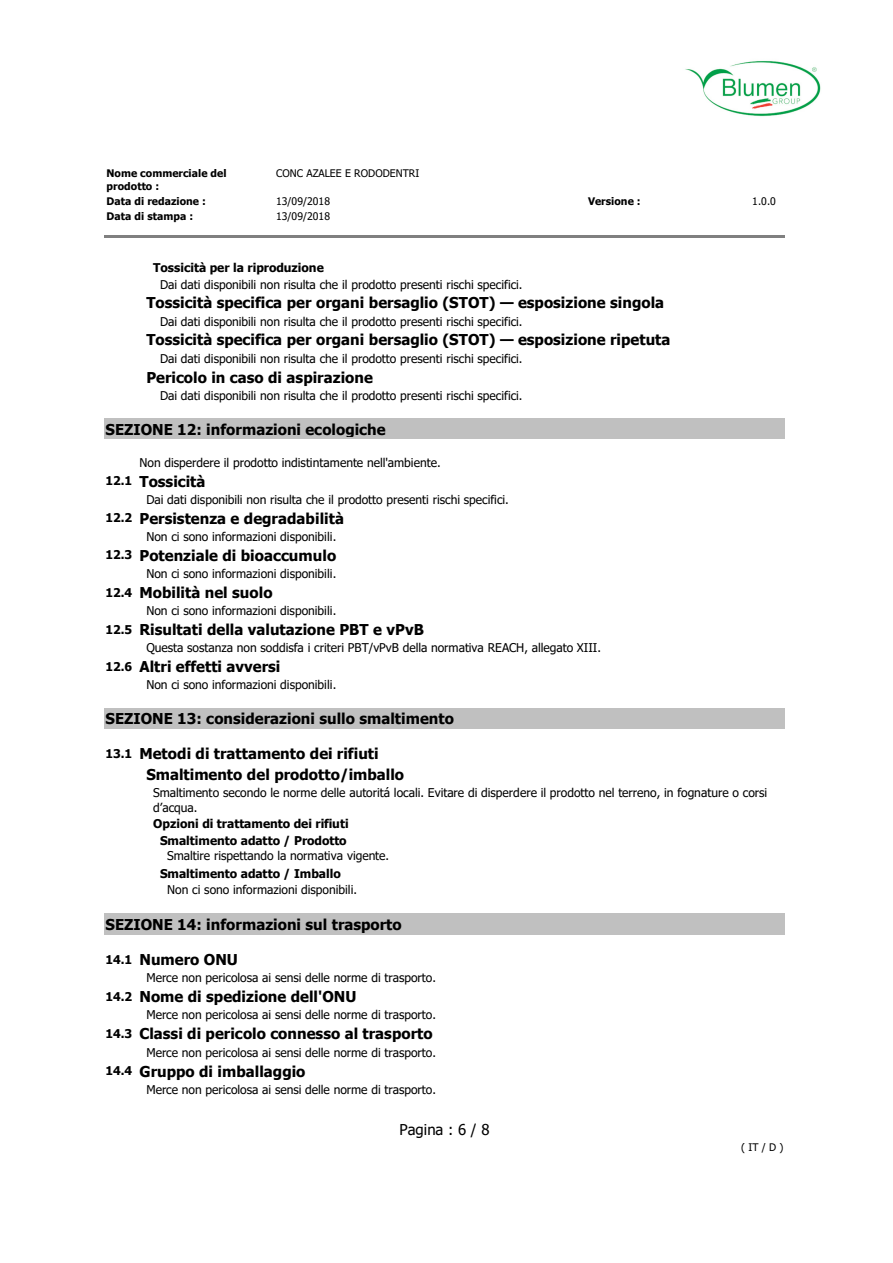
<style>
.page{position:relative;width:893px;height:1263px;background:#fff}
.page>*{position:absolute;margin:0;border:0;box-sizing:border-box;transform-origin:0 0}
.t1{font:700 15px/20.4px "Tahoma";color:#000}
.t2{font:15px "Tahoma";color:#000}
.t3{font:12px/16.8px "Tahoma";letter-spacing:-.005em;color:#000}
.t4{font:700 12px/16.8px "Tahoma";color:#000;text-align:center}
.t5{font:700 10.5px/12.6px "Tahoma";letter-spacing:.005em;color:#000}
.t6{font:10.5px "Tahoma";letter-spacing:.005em;color:#000}
.s1{font-weight:700}
.s2{font-size:12px}
</style>
<div class="page">
<hr style="left:104px;top:235px;width:681px;height:3px;background:#808080">
<div style="left:104px;top:418px;width:681px;height:21px;background:#c0c0c0"></div>
<div style="left:105px;top:709px;width:679px;height:18px;background:#c0c0c0"></div>
<hr style="left:104px;top:727px;width:681px;height:1px;background:#c0c0c0">
<hr style="left:104px;top:708px;width:681px;height:1px;background:#c0c0c0">
<div style="left:105px;top:915px;width:679px;height:18px;background:#c0c0c0"></div>
<hr style="left:104px;top:933px;width:681px;height:1px;background:#c0c0c0">
<hr style="left:104px;top:914px;width:681px;height:1px;background:#c0c0c0">
<img style="left:685px;top:61px;width:136px;height:56px">
<p class="t5" style="left:107px;top:168px;width:121px">Nome commerciale del prodotto :</p>
<p class="t6" style="left:276px;top:166px;width:145px">CONC AZALEE E RODODENTRI</p>
<p class="t5" style="left:107px;top:195px;width:101px">Data di redazione :</p>
<p class="t6" style="left:276px;top:194px;width:55px">13/09/2018</p>
<p class="t5" style="left:588px;top:195px;width:54px">Versione :</p>
<p class="t6" style="left:752px;top:194px;width:25px">1.0.0</p>
<p class="t5" style="left:107px;top:210px;width:88px">Data di stampa :</p>
<p class="t6" style="left:276px;top:209px;width:55px">13/09/2018</p>
<p class="t3" style="left:160px;top:260px;width:364px;text-indent:-7px"><span class="s1">Tossicità per la riproduzione<br></span>Dai dati disponibili non risulta che il prodotto presenti rischi specifici.</p>
<p class="t1" style="left:146px;top:293px;width:519px">Tossicità specifica per organi bersaglio (STOT) — esposizione singola</p>
<p class="t3" style="left:160px;top:314px;width:364px">Dai dati disponibili non risulta che il prodotto presenti rischi specifici.</p>
<p class="t1" style="left:146px;top:330px;width:526px">Tossicità specifica per organi bersaglio (STOT) — esposizione ripetuta</p>
<p class="t3" style="left:160px;top:351px;width:364px">Dai dati disponibili non risulta che il prodotto presenti rischi specifici.</p>
<p class="t1" style="left:146px;top:367px;width:228px">Pericolo in caso di aspirazione</p>
<p class="t3" style="left:160px;top:388px;width:364px">Dai dati disponibili non risulta che il prodotto presenti rischi specifici.</p>
<p class="t1" style="left:105px;top:419px;width:282px">SEZIONE 12: informazioni ecologiche</p>
<p class="t3" style="left:139px;top:455px;width:303px">Non disperdere il prodotto indistintamente nell'ambiente.</p>
<p class="t1" style="left:105px;top:471px;width:102px"><span class="s2">12.1</span> Tossicità</p>
<p class="t3" style="left:146px;top:492px;width:364px">Dai dati disponibili non risulta che il prodotto presenti rischi specifici.</p>
<p class="t1" style="left:105px;top:509px;width:240px"><span class="s2">12.2</span> Persistenza e degradabilità</p>
<p class="t3" style="left:146px;top:529px;width:191px">Non ci sono informazioni disponibili.</p>
<p class="t1" style="left:105px;top:546px;width:232px"><span class="s2">12.3</span> Potenziale di bioaccumulo</p>
<p class="t3" style="left:146px;top:566px;width:191px">Non ci sono informazioni disponibili.</p>
<p class="t1" style="left:105px;top:583px;width:169px"><span class="s2">12.4</span> Mobilità nel suolo</p>
<p class="t3" style="left:146px;top:603px;width:191px">Non ci sono informazioni disponibili.</p>
<p class="t1" style="left:105px;top:620px;width:320px"><span class="s2">12.5</span> Risultati della valutazione PBT e vPvB</p>
<p class="t3" style="left:146px;top:640px;width:456px">Questa sostanza non soddisfa i criteri PBT/vPvB della normativa REACH, allegato XIII.</p>
<p class="t1" style="left:105px;top:657px;width:176px"><span class="s2">12.6</span> Altri effetti avversi</p>
<p class="t3" style="left:146px;top:677px;width:191px">Non ci sono informazioni disponibili.</p>
<p class="t1" style="left:105px;top:709px;width:350px">SEZIONE 13: considerazioni sullo smaltimento</p>
<p class="t1" style="left:146px;top:744px;width:259px;text-indent:-41px"><span class="s2">13.1</span> Metodi di trattamento dei rifiuti<br>Smaltimento del prodotto/imballo</p>
<p class="t3" style="left:153px;top:786px;width:616px;line-height:14.5px">Smaltimento secondo le norme delle autoritá locali. Evitare di disperdere il prodotto nel terreno, in fognature o corsi d’acqua.</p>
<p class="t4" style="left:153px;top:816px;width:197px">Opzioni di trattamento dei rifiuti<br>Smaltimento adatto / Prodotto</p>
<p class="t3" style="left:160px;top:848px;width:231px;line-height:17.9px;text-indent:7px">Smaltire rispettando la normativa vigente.<br><span class="s1">Smaltimento adatto / Imballo</span></p>
<p class="t3" style="left:167px;top:882px;width:191px">Non ci sono informazioni disponibili.</p>
<p class="t1" style="left:105px;top:915px;width:298px">SEZIONE 14: informazioni sul trasporto</p>
<p class="t1" style="left:105px;top:950px;width:134px"><span class="s2">14.1</span> Numero ONU</p>
<p class="t3" style="left:146px;top:970px;width:291px">Merce non pericolosa ai sensi delle norme di trasporto.</p>
<p class="t1" style="left:105px;top:987px;width:252px"><span class="s2">14.2</span> Nome di spedizione dell'ONU</p>
<p class="t3" style="left:146px;top:1007px;width:291px">Merce non pericolosa ai sensi delle norme di trasporto.</p>
<p class="t1" style="left:105px;top:1024px;width:329px"><span class="s2">14.3</span> Classi di pericolo connesso al trasporto</p>
<p class="t3" style="left:146px;top:1044px;width:291px">Merce non pericolosa ai sensi delle norme di trasporto.</p>
<p class="t1" style="left:105px;top:1061px;width:202px"><span class="s2">14.4</span> Gruppo di imballaggio</p>
<p class="t3" style="left:146px;top:1082px;width:291px">Merce non pericolosa ai sensi delle norme di trasporto.</p>
<p class="t2" style="left:399px;top:1120px;width:92px">Pagina : 6 / 8</p>
<p class="t6" style="left:741px;top:1140px;width:44px">( IT / D )</p>
</div>
